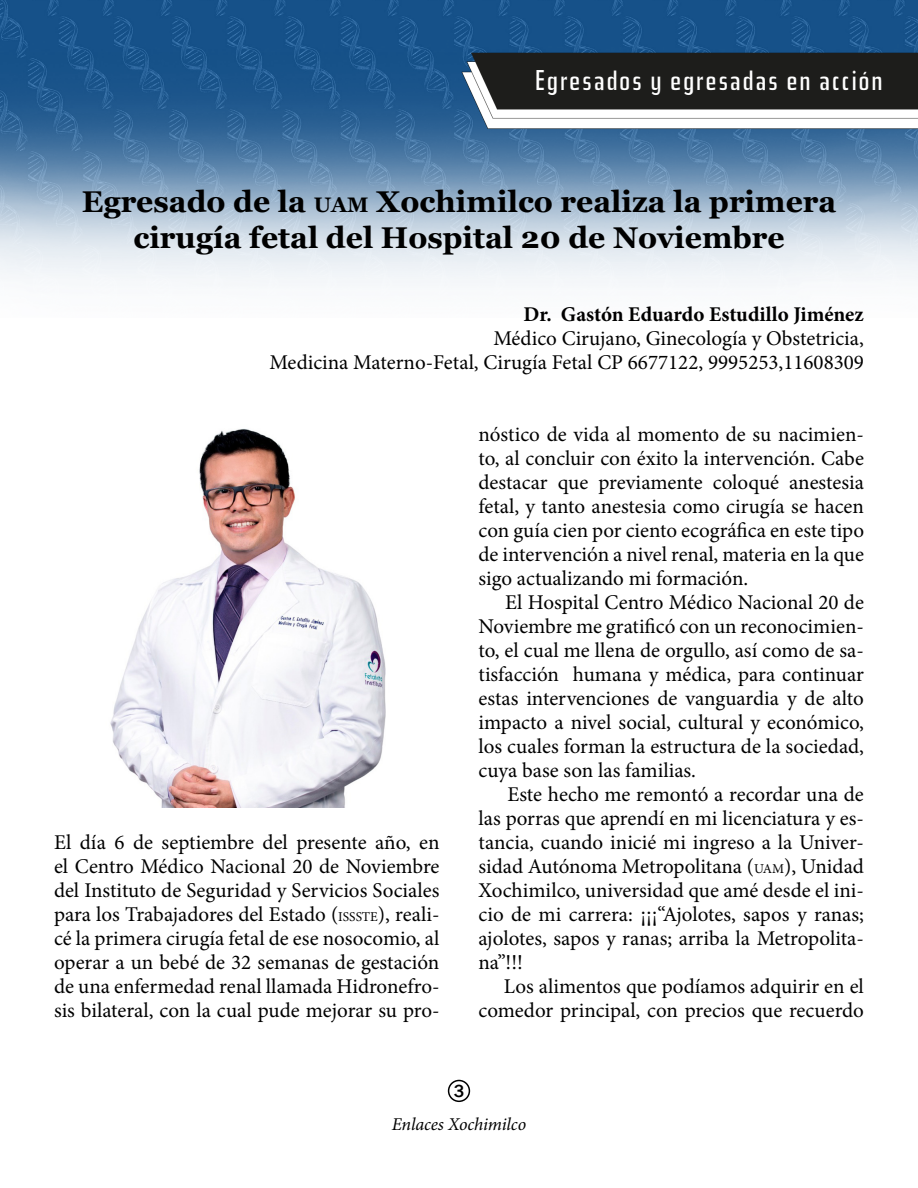
<style>
.page{position:relative;width:918px;height:1188px;background:#fff}
.page>*{position:absolute;margin:0;border:0;box-sizing:border-box;transform-origin:0 0}
.t1{font:700 30px "Georgia";color:#000}
.t2{font:300 25.5px "OPTI Topic";letter-spacing:.1em;color:#fff}
.t3{font:21px/24px "Minion Pro";color:#000;text-align:justify}
.t4{font:700 21px "Minion Pro";color:#000}
.t5{font:italic 18px "Minion Pro";letter-spacing:-.01em;color:#000}
.t6{font:500 18px "Franklin Gothic";color:#000}
.s1{font-size:21px}
.s2{font-size:13.5px}
</style>
<div class="page">
<img style="left:0;top:0;width:918px;height:284px">
<div style="left:448px;top:1080px;width:22px;height:22px;border:2px solid #000;border-radius:50%"></div>
<img style="left:440px;top:7px;width:478px;height:158px">
<img style="left:110px;top:428px;width:276px;height:379px">
<p class="t2" style="left:535px;top:64px;width:348px">Egresados y egresadas en acción</p>
<p class="t1" style="left:82px;top:182px;width:756px">Egresado de la <span class="s1">UAM</span> Xochimilco realiza la primera</p>
<p class="t1" style="left:133px;top:218px;width:653px">cirugía fetal del Hospital 20 de Noviembre</p>
<p class="t4" style="left:523px;top:300px;width:342px">Dr. Gastón Eduardo Estudillo Jiménez</p>
<p class="t3" style="left:493px;top:327px;width:372px">Médico Cirujano, Ginecología y Obstetricia,</p>
<p class="t3" style="left:269px;top:351px;width:596px">Medicina Materno-Fetal, Cirugía Fetal CP 6677122, 9995253,11608309</p>
<p class="t3" style="left:54px;top:831px;width:387px">El día 6 de septiembre del presente año, en el Centro Médico Nacional 20 de Noviembre del Instituto de Seguridad y Servicios Sociales para los Trabajadores del Estado (<span class="s2">ISSSTE</span>), reali&shy;cé la primera cirugía fetal de ese nosocomio, al operar a un bebé de 32 semanas de gestación de una enfermedad renal llamada Hidronefro&shy;sis bilateral, con la cual pude mejorar su pro-</p>
<p class="t3" style="left:478px;top:423px;width:387px">nóstico de vida al momento de su nacimien&shy;to, al concluir con éxito la intervención. Cabe destacar que previamente coloqué anestesia fetal, y tanto anestesia como cirugía se hacen con guía cien por ciento ecográfica en este tipo de intervención a nivel renal, materia en la que sigo actualizando mi formación.</p>
<p class="t3" style="left:478px;top:591px;width:387px;text-indent:27px">El Hospital Centro Médico Nacional 20 de Noviembre me gratificó con un reconocimien&shy;to, el cual me llena de orgullo, así como de sa&shy;tisfacción humana y médica, para continuar estas intervenciones de vanguardia y de alto impacto a nivel social, cultural y económico, los cuales forman la estructura de la sociedad, cuya base son las familias.</p>
<p class="t3" style="left:478px;top:783px;width:387px;text-indent:29px">Este hecho me remontó a recordar una de las porras que aprendí en mi licenciatura y es&shy;tancia, cuando inicié mi ingreso a la Univer&shy;sidad Autónoma Metropolitana (<span class="s2">UAM</span>), Unidad Xochimilco, universidad que amé desde el ini&shy;cio de mi carrera: ¡¡¡“Ajolotes, sapos y ranas; ajolotes, sapos y ranas; arriba la Metropolita&shy;na”!!!</p>
<p class="t3" style="left:478px;top:975px;width:387px;text-align:right">Los alimentos que podíamos adquirir en el comedor principal, con precios que recuerdo</p>
<p class="t6" style="left:454px;top:1080px;width:12px">3</p>
<p class="t5" style="left:392px;top:1112px;width:136px">Enlaces Xochimilco</p>
</div>
